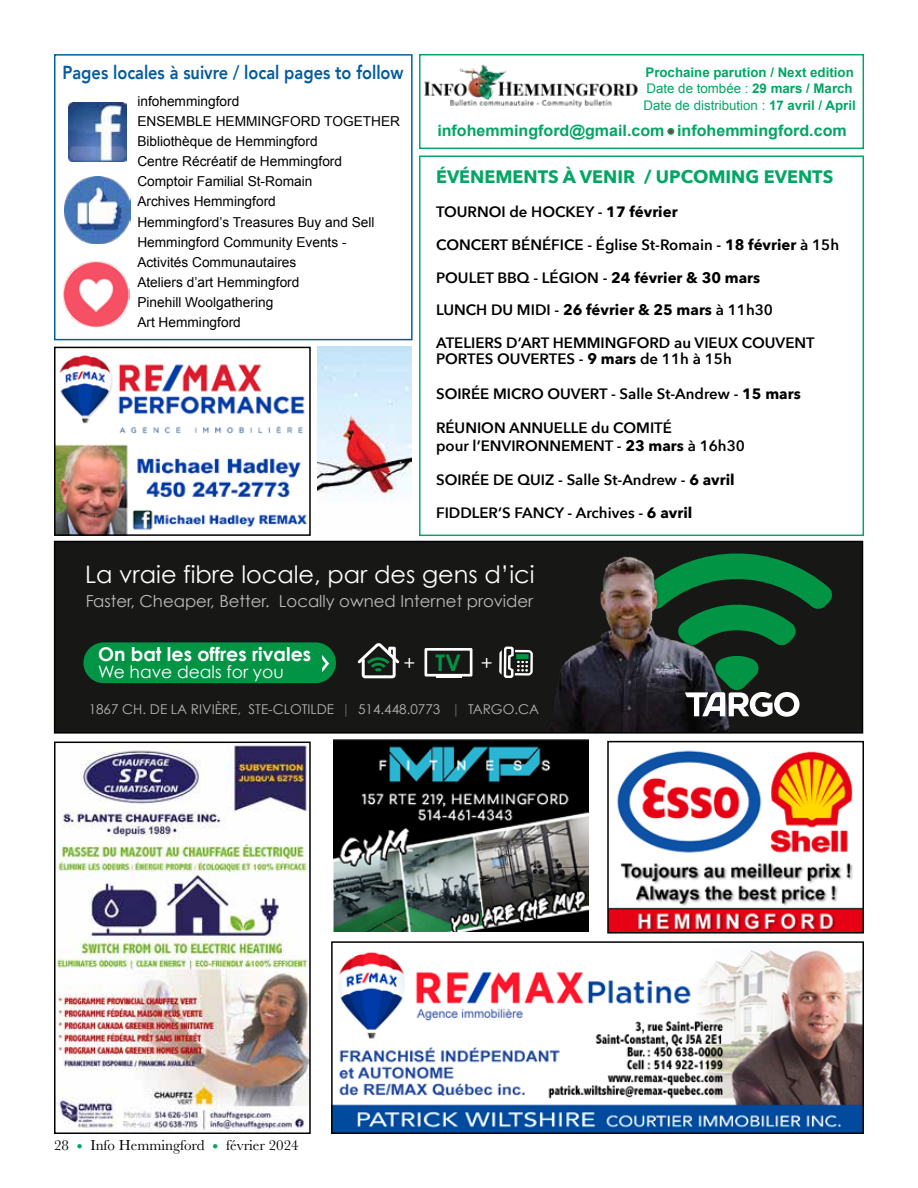
<style>
.page{position:relative;width:918px;height:1188px;background:#fff}
.page>*{position:absolute;margin:0;border:0;box-sizing:border-box;transform-origin:0 0}
.t1{font:24px "Century Gothic";color:#fff}
.t2{font:19.65px "Century Gothic";color:#fff}
.t3{font:700 19.05px "Century Gothic";color:#fff}
.t4{font:800 18.75px "Avenir";color:#005c9f;scale:.87 1}
.t5{font:700 18px "Avenir Next";color:#00a664}
.t6{font:17.1px "Century Gothic";color:#fff}
.t7{font:16.5px "Century Gothic";color:#fff}
.t8{font:700 15.6px "Arial";color:#00a664}
.t9{font:600 15px/32.7px "Avenir Next";color:#000}
.t10{font:15px "Baskerville";color:#000}
.t11{font:13.65px/20.1px "Arial";color:#000}
.t12{font:13.5px "Century Gothic";color:#fff}
.t13{font:700 13.35px/16.5px "Arial";color:#00a664}
.s1{font-weight:400}
.s2{font-family:"Times";font-weight:400;font-size:13.5px}
.s3{font-weight:700}
.s4{font-weight:700;font-size:22.95px;color:#009444}
.s5{color:rgb(255 255 255/.53)}
.s6{font-size:18px;color:#00a664}
</style>
<div class="page">
<div style="left:419px;top:54px;width:445px;height:95px;border:1px solid #00a664"></div>
<div style="left:54px;top:54px;width:359px;height:286px;border:1px solid #005c9f"></div>
<img style="left:424px;top:64px;width:214px;height:44px">
<img style="left:57px;top:745px;width:251px;height:386px">
<div style="left:54px;top:742px;width:257px;height:392px;border:2px solid #000"></div>
<img style="left:610px;top:750px;width:251px;height:181px">
<div style="left:607px;top:741px;width:257px;height:193px;border:2px solid #000"></div>
<img style="left:57px;top:354px;width:250px;height:179px">
<div style="left:54px;top:347px;width:257px;height:189px;border:2px solid #000"></div>
<img style="left:334px;top:950px;width:527px;height:181px">
<div style="left:331px;top:941px;width:533px;height:193px;border:2px solid #000"></div>
<img style="left:334px;top:740px;width:255px;height:191px">
<div style="left:55px;top:542px;width:807px;height:191px;background:#171716"></div>
<img style="left:551px;top:556px;width:179px;height:175px">
<svg style="left:641px;top:553px;width:191px;height:164px"></svg>
<svg style="left:499px;top:647px;width:34px;height:31px"></svg>
<div style="left:425px;top:648px;width:47px;height:29px;border:3px solid #fff"></div>
<svg style="left:436px;top:677px;width:25px;height:1px"></svg>
<svg style="left:357px;top:643px;width:43px;height:36px"></svg>
<div style="left:83px;top:642px;width:253px;height:41px;background:#009444;border-radius:20px"></div>
<svg style="left:322px;top:655px;width:7px;height:17px"></svg>
<div style="left:54px;top:541px;width:809px;height:193px;border:2px solid #000"></div>
<img style="left:64px;top:177px;width:67px;height:66px">
<img style="left:68px;top:103px;width:59px;height:58px">
<img style="left:63px;top:261px;width:67px;height:66px">
<img style="left:318px;top:346px;width:93px;height:157px">
<p class="t4" style="left:63px;top:58px;width:394px">Pages locales à suivre / local pages to follow</p>
<p class="t11" style="left:137px;top:91px;width:264px">infohemmingford<br>ENSEMBLE HEMMINGFORD TOGETHER<br>Bibliothèque de Hemmingford<br>Centre Récréatif de Hemmingford<br>Comptoir Familial St-Romain<br>Archives Hemmingford<br>Hemmingford’s Treasures Buy and Sell<br>Hemmingford Community Events -<br>Activités Communautaires<br>Ateliers d’art Hemmingford<br>Pinehill Woolgathering<br>Art Hemmingford</p>
<p class="t13" style="left:643px;top:64px;width:214px">Prochaine parution / Next edition<br><span class="s1">Date de tombée :</span> 29 mars / March<br><span class="s1">Date de distribution :</span> 17 avril / April</p>
<p class="t8" style="left:437px;top:120px;width:411px">infohemmingford@gmail.com <span class="s2">•</span> infohemmingford.com</p>
<p class="t5" style="left:436px;top:161px;width:399px">ÉVÉNEMENTS À VENIR / UPCOMING EVENTS</p>
<p class="t9" style="left:436px;top:195px;width:405px">TOURNOI de HOCKEY - <span class="s3">17 février<br></span>CONCERT BÉNÉFICE - Église St-Romain - <span class="s3">18 février</span> à 15h POULET BBQ - LÉGION - <span class="s3">24 février &amp; 30 mars<br></span>LUNCH DU MIDI - <span class="s3">26 février &amp; 25 mars</span> à 11h30<br>ATELIERS D’ART HEMMINGFORD au VIEUX COUVENT</p>
<p class="t9" style="left:436px;top:342px;width:297px">PORTES OUVERTES - <span class="s3">9 mars</span> de 11h à 15h</p>
<p class="t9" style="left:436px;top:377px;width:366px">SOIRÉE MICRO OUVERT - Salle St-Andrew - <span class="s3">15 mars</span></p>
<p class="t9" style="left:436px;top:418px;width:310px;line-height:18px">RÉUNION ANNUELLE du COMITÉ<br>pour l’ENVIRONNEMENT - <span class="s3">23 mars</span> à 16h30</p>
<p class="t9" style="left:436px;top:463px;width:300px">SOIRÉE DE QUIZ - Salle St-Andrew - <span class="s3">6 avril<br></span>FIDDLER’S FANCY - Archives - <span class="s3">6 avril</span></p>
<h1 class="t1" style="left:85px;top:558px;width:451px">La vraie fibre locale, par des gens d’ici</h1>
<p class="t7" style="left:85px;top:590px;width:450px">Faster, Cheaper, Better. Locally owned Internet provider</p>
<p class="t3" style="left:98px;top:639px;width:215px">On bat les offres rivales</p>
<p class="t6" style="left:98px;top:660px;width:187px">We have deals for you</p>
<h2 class="t2" style="left:404px;top:649px;width:91px">+<span class="s4">TV</span>+</h2>
<p class="t12" style="left:89px;top:699px;width:452px">1867 CH. DE LA RIVIÈRE, STE-CLOTILDE <span class="s5">|</span> 514.448.0773 <span class="s5">|</span> TARGO.CA</p>
<p class="t10" style="left:54px;top:1136px;width:246px">28 <span class="s6">•</span> Info Hemmingford <span class="s6">•</span> février 2024</p>
</div>
